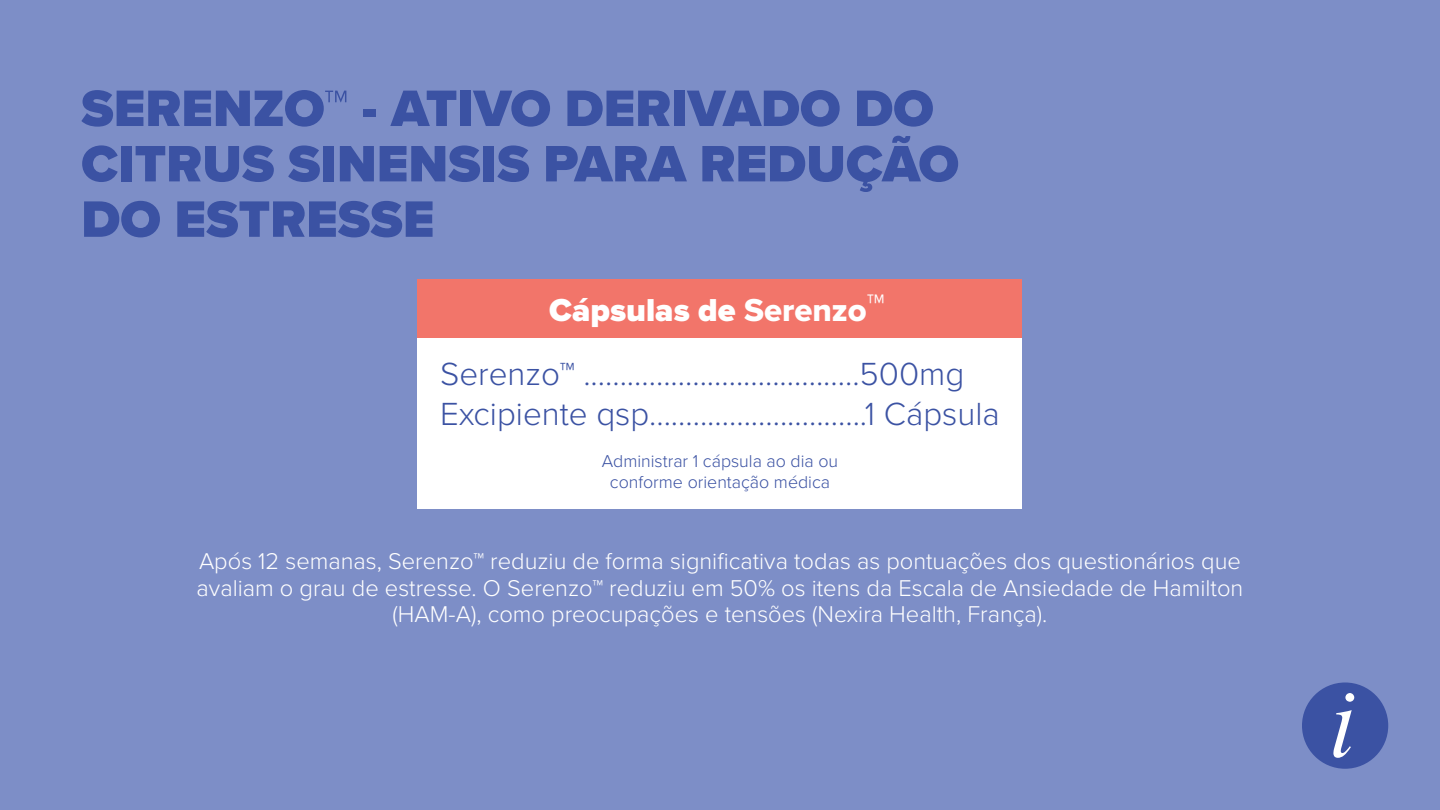
<style>
.page{position:relative;width:1440px;height:810px;background:#7d8ec7}
.page>*{position:absolute;margin:0;border:0;box-sizing:border-box;transform-origin:0 0}
.t1{font:900 53.1px/55.4px "Proxima Nova";color:#3b52a3}
.t2{font:300 33.22px/40.4px "Proxima Nova";color:#3b52a3}
.t3{font:900 32.92px "Proxima Nova";color:#fff}
.t4{font:300 23.7px/26.8px "Proxima Nova";color:#fff;text-align:center}
.t5{font:300 17.77px/21.7px "Proxima Nova";color:#3b52a3;text-align:center}
.s1{font-family:"Proxima Nova Extrabld";font-weight:400}
.s2{font-size:39.75px}
</style>
<div class="page">
<div style="left:1302px;top:682px;width:86px;height:87px;background:#3b52a3;border-radius:50%"></div>
<svg style="left:1333px;top:693px;width:21px;height:65px"></svg>
<div style="left:418px;top:279px;width:604px;height:69px;background:#f2756a"></div>
<div style="left:418px;top:338px;width:604px;height:170px;background:#fff"></div>
<h1 class="t1" style="left:81px;top:80px;width:879px">SERENZO™ - ATIVO DERIVADO DO<br>CITRUS SINENSIS PARA REDUÇÃO<br>DO ESTRESSE</h1>
<h3 class="t3" style="left:549px;top:285px;width:337px">Cápsulas de <span class="s1">Serenzo</span><span class="s2">™</span></h3>
<h2 class="t2" style="left:440px;top:352px;width:561px">Serenzo™ ......................................500mg<br>Excipiente qsp..............................1 Cápsula</h2>
<p class="t5" style="left:602px;top:449px;width:238px">Administrar 1 cápsula ao dia ou conforme orientação médica</p>
<p class="t4" style="left:197px;top:546px;width:1048px">Após 12 semanas, Serenzo™ reduziu de forma significativa todas as pontuações dos questionários que avaliam o grau de estresse. O Serenzo™ reduziu em 50% os itens da Escala de Ansiedade de Hamilton (HAM-A), como preocupações e tensões (Nexira Health, França).</p>
</div>
